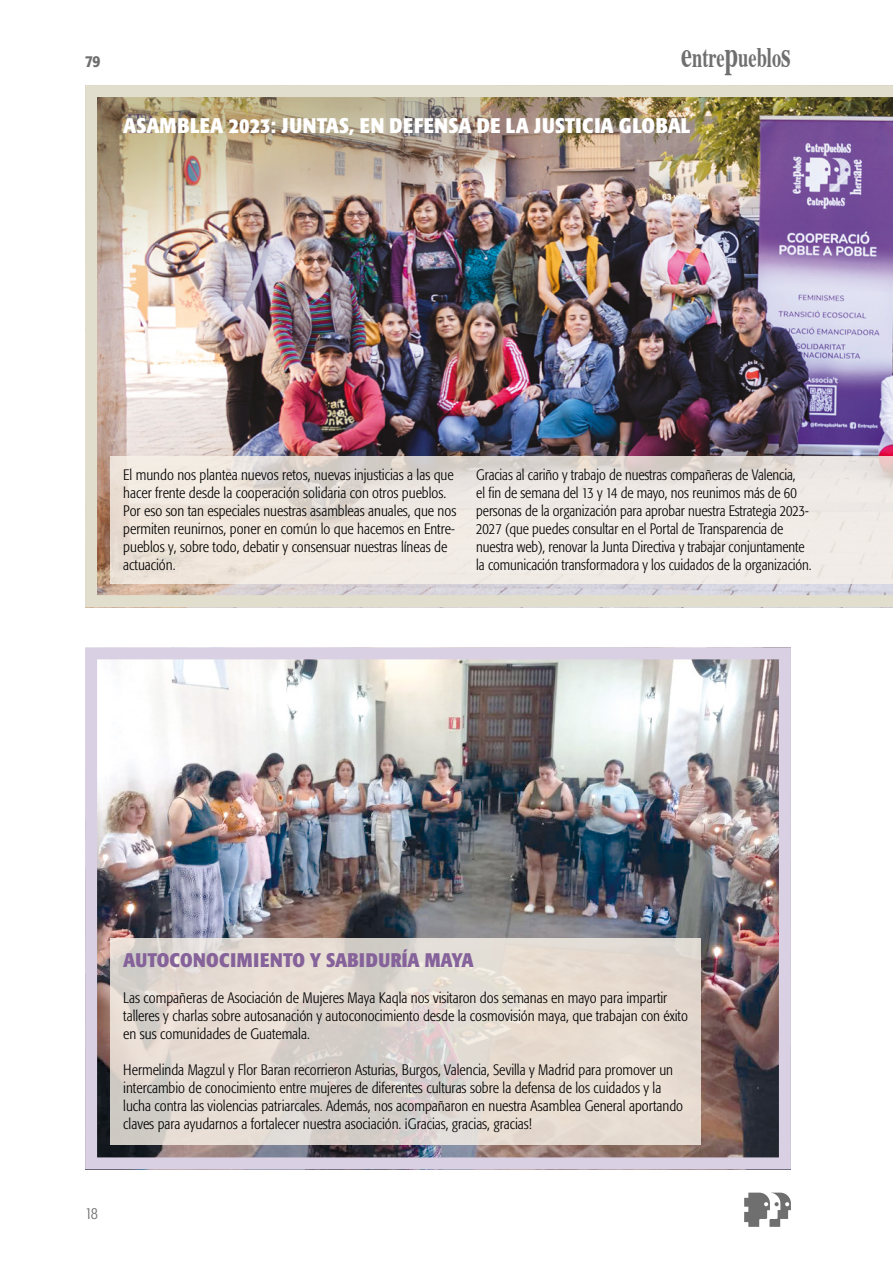
<style>
.page{position:relative;width:893px;height:1263px;background:#fff}
.page>*{position:absolute;margin:0;border:0;box-sizing:border-box;transform-origin:0 0}
.t1{font:700 28.2px "Times";color:#706f6f;scale:.65 1}
.t2{font:700 condensed 21px "Formata";letter-spacing:.015em;color:#fff}
.t3{font:700 condensed 19.5px "Formata";letter-spacing:.01em;color:#85629a}
.t4{font:300 condensed 16.5px "Formata";color:#706f6f}
.t5{font:500 condensed 16.5px "Formata";color:#706f6f}
.t6{font:300 condensed 15px/18px "Formata";color:#000}
.s1{font-size:37.65px}
</style>
<div class="page">
<svg style="left:744px;top:1192px;width:47px;height:35px"></svg>
<img style="left:85px;top:85px;width:808px;height:522px">
<img style="left:98px;top:660px;width:680px;height:496px">
<div style="left:85px;top:647px;width:706px;height:522px;border:12px solid #dad0e3"></div>
<svg style="left:111px;top:939px;width:590px;height:206px;background:#e1d8d0"></svg>
<svg style="left:111px;top:456px;width:782px;height:128px;background:#ece5de"></svg>
<p class="t5" style="left:85px;top:51px;width:17px">79</p>
<h1 class="t1" style="left:681px;top:30px;width:170px"><span class="s1">e</span>ntre<span class="s1">p</span>ueblo<span class="s1">s</span></h1>
<h2 class="t2" style="left:123px;top:112px;width:569px">ASAMBLEA 2023: JUNTAS, EN DEFENSA DE LA JUSTICIA GLOBAL</h2>
<p class="t6" style="left:123px;top:466px;width:334px">El mundo nos plantea nuevos retos, nuevas injusticias a las que hacer frente desde la cooperación solidaria con otros pueblos.<br>Por eso son tan especiales nuestras asambleas anuales, que nos permiten reunirnos, poner en común lo que hacemos en Entre&shy;pueblos y, sobre todo, debatir y consensuar nuestras líneas de actuación.</p>
<p class="t6" style="left:476px;top:466px;width:337px">Gracias al cariño y trabajo de nuestras compañeras de Valencia,<br>el fin de semana del 13 y 14 de mayo, nos reunimos más de 60 personas de la organización para aprobar nuestra Estrategia 2023- 2027 (que puedes consultar en el Portal de Transparencia de nuestra web), renovar la Junta Directiva y trabajar conjuntamente la comunicación transformadora y los cuidados de la organización.</p>
<h3 class="t3" style="left:123px;top:948px;width:352px">AUTOCONOCIMIENTO Y SABIDURÍA MAYA</h3>
<p class="t6" style="left:123px;top:989px;width:566px">Las compañeras de Asociación de Mujeres Maya Kaqla nos visitaron dos semanas en mayo para impartir talleres y charlas sobre autosanación y autoconocimiento desde la cosmovisión maya, que trabajan con éxito en sus comunidades de Guatemala.</p>
<p class="t6" style="left:123px;top:1061px;width:561px">Hermelinda Magzul y Flor Baran recorrieron Asturias, Burgos, Valencia, Sevilla y Madrid para promover un intercambio de conocimiento entre mujeres de diferentes culturas sobre la defensa de los cuidados y la lucha contra las violencias patriarcales. Además, nos acompañaron en nuestra Asamblea General aportando claves para ayudarnos a fortalecer nuestra asociación. ¡Gracias, gracias, gracias!</p>
<p class="t4" style="left:85px;top:1204px;width:15px">18</p>
</div>
